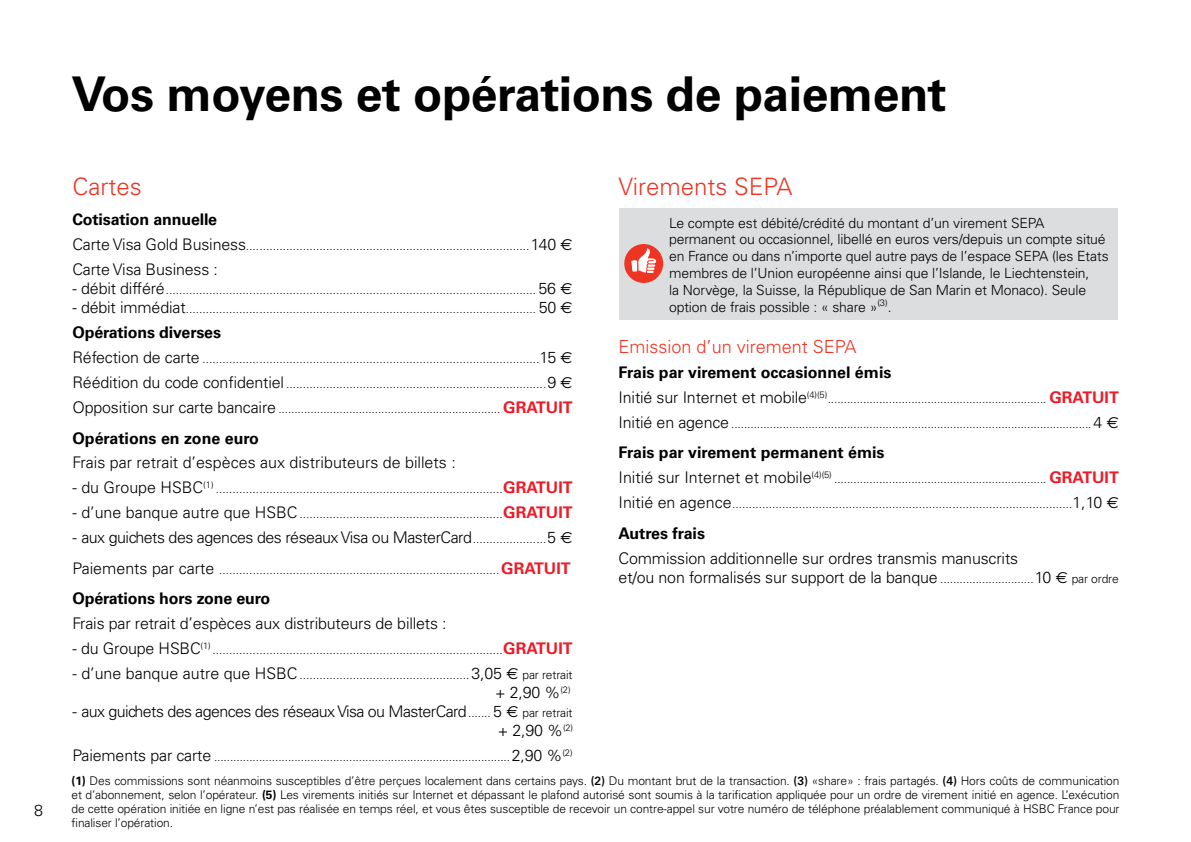
<style>
.page{position:relative;width:1191px;height:842px;background:#fff}
.page>*{position:absolute;margin:0;border:0;box-sizing:border-box;transform-origin:0 0}
.t1{font:700 48px "Univers";letter-spacing:-.01em;color:#000}
.t2{font:300 24px "Univers";color:#ee3524}
.t3{font:300 18px "Univers";color:#ee3524}
.t4{font:300 16px/19.2px "Univers";letter-spacing:-.01em;color:#000}
.t5{font:700 16px "Univers";letter-spacing:-.01em;color:#000}
.t6{font:300 16px/19.2px "Univers";letter-spacing:-.035em;color:#000;text-align:right}
.t7{font:300 16px "Univers";letter-spacing:-.03em;color:#000}
.t8{font:300 14px/16.8px "Univers";letter-spacing:-.01em;color:#000}
.t9{font:300 12px/24.8px "Univers";letter-spacing:-.01em;color:#000;text-align:justify}
.s1{font-size:16px}
.s2{font-family:"Euro Sans";font-weight:400;font-size:16px}
.s3{font-weight:700;font-size:16px;color:#ed1c2a}
.s4{font-size:12px}
.s5{font-family:"Euro Sans";font-weight:400}
.s6{font-weight:700}
.s7{font-weight:600}
</style>
<div class="page">
<div style="left:618px;top:208px;width:499px;height:112px;background:#dcddde"></div>
<div style="left:624px;top:244px;width:39px;height:39px;background:#ee3524;border-radius:50%"></div>
<svg style="left:631px;top:248px;width:25px;height:25px"></svg>
<h3 class="t4" style="left:34px;top:801px;width:10px">8</h3>
<h1 class="t1" style="left:72px;top:66px;width:876px">Vos moyens et opérations de paiement</h1>
<h2 class="t2" style="left:72px;top:172px;width:71px">Cartes</h2>
<h3 class="t5" style="left:72px;top:210px;width:146px">Cotisation annuelle</h3>
<p class="t9" style="left:72px;top:234px;width:501px"><span class="s1">Carte Visa Gold Business</span>.....................................................................................<span class="s1">140</span> <span class="s2">€</span></p>
<h3 class="t4" style="left:72px;top:260px;width:147px">Carte Visa Business :</h3>
<p class="t9" style="left:72px;top:278px;width:502px"><span class="s1">- débit différé</span>............................................................................................................... <span class="s1">56</span> <span class="s2">€</span></p>
<p class="t9" style="left:72px;top:297px;width:502px"><span class="s1">- débit immédiat</span>......................................................................................................... <span class="s1">50</span> <span class="s2">€</span></p>
<h3 class="t5" style="left:72px;top:323px;width:150px">Opérations diverses</h3>
<p class="t9" style="left:72px;top:347px;width:502px"><span class="s1">Réfection de carte</span> .....................................................................................................<span class="s1">15</span> <span class="s2">€ </span><span class="s1">Réédition du code confidentiel</span> ..............................................................................<span class="s1">9</span> <span class="s2">€ </span><span class="s1">Opposition sur carte bancaire</span> ..................................................................... <span class="s3">GRATUIT</span></p>
<h3 class="t5" style="left:72px;top:428px;width:188px">Opérations en zone euro</h3>
<h3 class="t4" style="left:72px;top:453px;width:385px">Frais par retrait d’espèces aux distributeurs de billets :</h3>
<p class="t9" style="left:72px;top:477px;width:502px"><span class="s1">- du Groupe HSBC</span><sup>(1)</sup> ......................................................................................<span class="s3">GRATUIT</span></p>
<p class="t9" style="left:72px;top:501px;width:502px"><span class="s1">- d’une banque autre que HSBC</span>.............................................................<span class="s3">GRATUIT</span></p>
<h3 class="t7" style="left:72px;top:528px;width:502px">- aux guichets des agences des réseaux Visa ou MasterCard<span class="s4">......................</span>5 <span class="s5">€</span></h3>
<p class="t9" style="left:72px;top:557px;width:499px"><span class="s1">Paiements par carte</span> ....................................................................................<span class="s3">GRATUIT</span></p>
<h3 class="t5" style="left:72px;top:589px;width:199px">Opérations hors zone euro</h3>
<h3 class="t4" style="left:72px;top:614px;width:376px">Frais par retrait d’espèces aux distributeurs de billets :</h3>
<p class="t9" style="left:72px;top:637px;width:502px"><span class="s1">- du Groupe HSBC</span><sup>(1)</sup> .......................................................................................<span class="s3">GRATUIT</span></p>
<p class="t9" style="left:72px;top:662px;width:502px"><span class="s1">- d’une banque autre que HSBC</span>................................................... <span class="s1">3,05</span> <span class="s2">€</span> par retrait</p>
<h3 class="t4" style="left:495px;top:683px;width:77px">+ 2,90 %<sup>(2)</sup></h3>
<h3 class="t6" style="left:72px;top:702px;width:502px">- aux guichets des agences des réseaux Visa ou MasterCard<span class="s4">.......</span> 5 <span class="s5">€</span> <span class="s4">par retrait </span>+ 2,90 %<sup>(2)</sup></h3>
<p class="t9" style="left:72px;top:744px;width:502px"><span class="s1">Paiements par carte</span> ............................................................................................<span class="s1">2,90 %</span><sup>(2)</sup></p>
<h2 class="t2" style="left:618px;top:172px;width:175px">Virements SEPA</h2>
<p class="t8" style="left:669px;top:214px;width:441px">Le compte est débité/crédité du montant d’un virement SEPA permanent ou occasionnel, libellé en euros vers/depuis un compte situé en France ou dans n’importe quel autre pays de l’espace SEPA (les Etats membres de l’Union européenne ainsi que l’Islande, le Liechtenstein,<br>la Norvège, la Suisse, la République de San Marin et Monaco). Seule option de frais possible : « share »<sup>(3)</sup>.</p>
<h3 class="t3" style="left:618px;top:336px;width:239px">Emission d’un virement SEPA</h3>
<h3 class="t5" style="left:618px;top:363px;width:274px">Frais par virement occasionnel émis</h3>
<p class="t9" style="left:618px;top:386px;width:502px"><span class="s1">Initié sur Internet et mobile</span><sup>(4)(5)</sup>.................................................................... <span class="s3">GRATUIT<br></span><span class="s1">Initié en agence</span> ................................................................................................................ <span class="s1">4</span> <span class="s2">€</span></p>
<h3 class="t5" style="left:618px;top:443px;width:267px">Frais par virement permanent émis</h3>
<p class="t9" style="left:618px;top:467px;width:502px"><span class="s1">Initié sur Internet et mobile</span><sup>(4)(5)</sup> .................................................................. <span class="s3">GRATUIT<br></span><span class="s1">Initié en agence</span>......................................................................................................<span class="s1">1,10</span> <span class="s2">€</span></p>
<h3 class="t5" style="left:618px;top:524px;width:88px">Autres frais</h3>
<h3 class="t4" style="left:618px;top:548px;width:502px">Commission additionnelle sur ordres transmis manuscrits<br>et/ou non formalisés sur support de la banque <span class="s4">.............................</span>10 <span class="s5">€</span> <span class="s4">par ordre</span></h3>
<p class="t9" style="left:71px;top:773px;width:1049px;line-height:14px"><span class="s6">(1)</span> Des commissions sont néanmoins susceptibles d’être perçues localement dans certains pays. <span class="s7">(2)</span> Du montant brut de la transaction. <span class="s7">(3)</span> «share» : frais partagés. <span class="s7">(4)</span> Hors coûts de communication et d’abonnement, selon l’opérateur. <span class="s6">(5)</span> Les virements initiés sur Internet et dépassant le plafond autorisé sont soumis à la tarification appliquée pour un ordre de virement initié en agence. L’exécution de cette opération initiée en ligne n’est pas réalisée en temps réel, et vous êtes susceptible de recevoir un contre-appel sur votre numéro de téléphone préalablement communiqué à HSBC France pour finaliser l’opération.</p>
</div>
